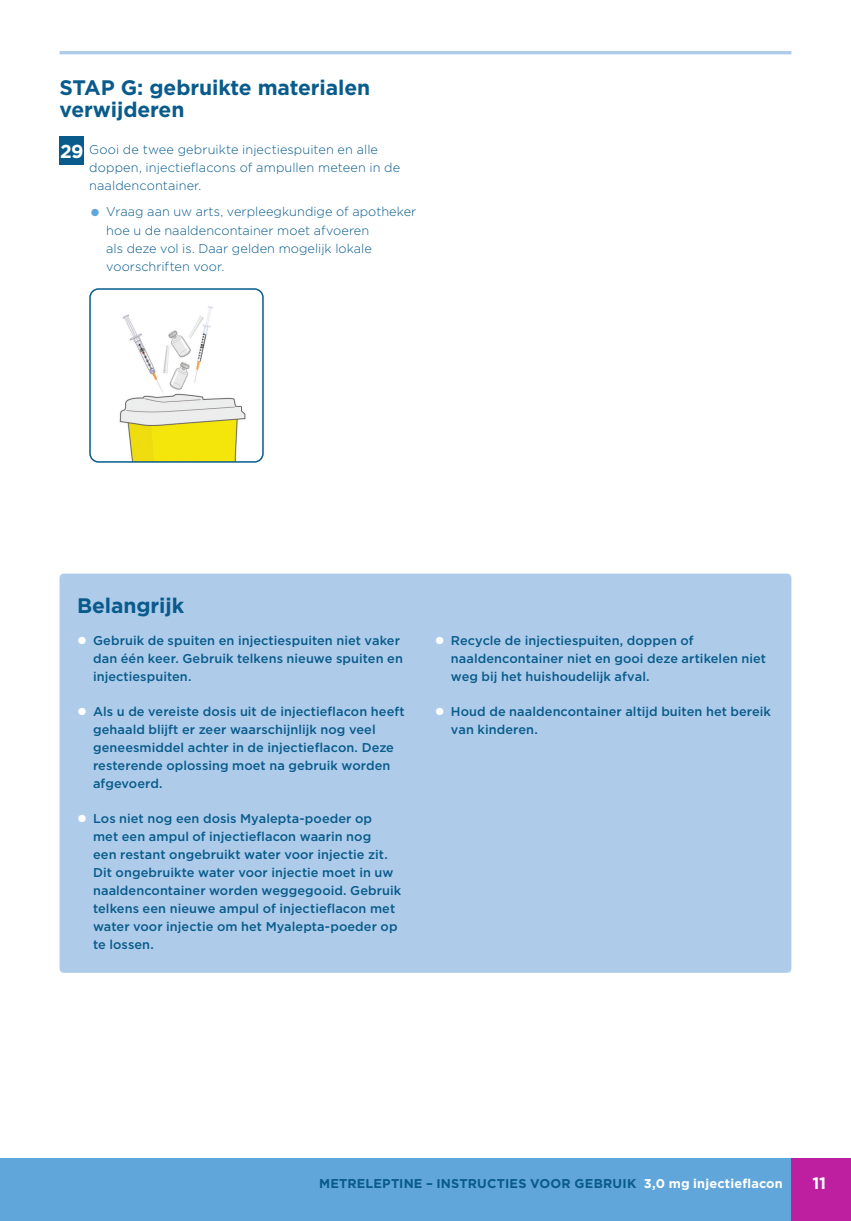
<style>
.page{position:relative;width:851px;height:1221px;background:#fff}
.page>*{position:absolute;margin:0;border:0;box-sizing:border-box;transform-origin:0 0}
.Subhead{font:700 21px/22.5px "Gotham";letter-spacing:-.005em;color:#085b8b}
.t1{font:700 18.75px "Gotham";color:#fff}
.t2{font:700 16.5px "Gotham";color:#fff}
.List_Intro{font:500 12.75px/18px "Gotham";letter-spacing:.005em;color:#085b8b}
.List_Paragraph{font:300 12.75px/18px "Gotham";letter-spacing:.005em;color:#085b8b}
.t3{font:700 12.75px "Gotham";letter-spacing:.015em;color:#085b8b}
.s1{font-family:"DIN Pro";font-weight:400;font-size:22.5px;color:#61a6da}
.s2{font-family:"DIN Pro";font-weight:400;font-size:22.5px;color:#fff}
.s3{color:#fff}
</style>
<div class="page">
<div style="left:791px;top:1158px;width:59px;height:62px;background:#be1fa1"></div>
<div style="left:0;top:1158px;width:791px;height:62px;background:#61a6da"></div>
<hr style="left:60px;top:51px;width:731px;height:3px;background:#aeccea">
<div style="left:60px;top:136px;width:24px;height:29px;background:#085b8b"></div>
<div style="left:60px;top:573px;width:731px;height:399px;background:#aeccea;border-radius:4px"></div>
<img style="left:90px;top:291px;width:173px;height:171px">
<div style="left:89px;top:288px;width:175px;height:174px;border:2px solid #085b8b;border-radius:9px"></div>
<p class="Subhead" style="left:60px;top:76px;width:312px">STAP G: gebruikte materialen verwijderen</p>
<p class="List_Paragraph" style="left:89px;top:140px;width:312px">Gooi de twee gebruikte injectiespuiten en alle doppen, injectieflacons of ampullen meteen in de naaldencontainer.</p>
<p class="List_Paragraph" style="left:106px;top:203px;width:311px;text-indent:-17px"><span class="s1">•</span> Vraag aan uw arts, verpleegkundige of apotheker hoe u de naaldencontainer moet afvoeren<br>als deze vol is. Daar gelden mogelijk lokale voorschriften voor.</p>
<p class="t1" style="left:60px;top:139px;width:25px">29</p>
<p class="Subhead" style="left:77px;top:594px;width:109px">Belangrijk</p>
<p class="List_Intro" style="left:93px;top:631px;width:311px;text-indent:-17px"><span class="s2">•</span> Gebruik de spuiten en injectiespuiten niet vaker dan één keer. Gebruik telkens nieuwe spuiten en injectiespuiten.</p>
<p class="List_Intro" style="left:93px;top:702px;width:313px;text-indent:-17px"><span class="s2">•</span> Als u de vereiste dosis uit de injectieflacon heeft gehaald blijft er zeer waarschijnlijk nog veel geneesmiddel achter in de injectieflacon. Deze resterende oplossing moet na gebruik worden afgevoerd.</p>
<p class="List_Intro" style="left:93px;top:809px;width:309px;text-indent:-17px"><span class="s2">•</span> Los niet nog een dosis Myalepta‑poeder op<br>met een ampul of injectieflacon waarin nog<br>een restant ongebruikt water voor injectie zit.<br>Dit ongebruikte water voor injectie moet in uw naaldencontainer worden weggegooid. Gebruik telkens een nieuwe ampul of injectieflacon met water voor injectie om het Myalepta‑poeder op te lossen.</p>
<p class="List_Intro" style="left:451px;top:631px;width:317px;text-indent:-17px"><span class="s2">•</span> Recycle de injectiespuiten, doppen of naaldencontainer niet en gooi deze artikelen niet weg bij het huishoudelijk afval.</p>
<p class="List_Intro" style="left:451px;top:702px;width:321px;text-indent:-17px"><span class="s2">•</span> Houd de naaldencontainer altijd buiten het bereik van kinderen.</p>
<p class="t3" style="left:319px;top:1174px;width:465px">METRELEPTINE – INSTRUCTIES VOOR GEBRUIK <span class="s3">3,0 mg injectieflacon</span></p>
<p class="t2" style="left:812px;top:1172px;width:15px">11</p>
</div>
